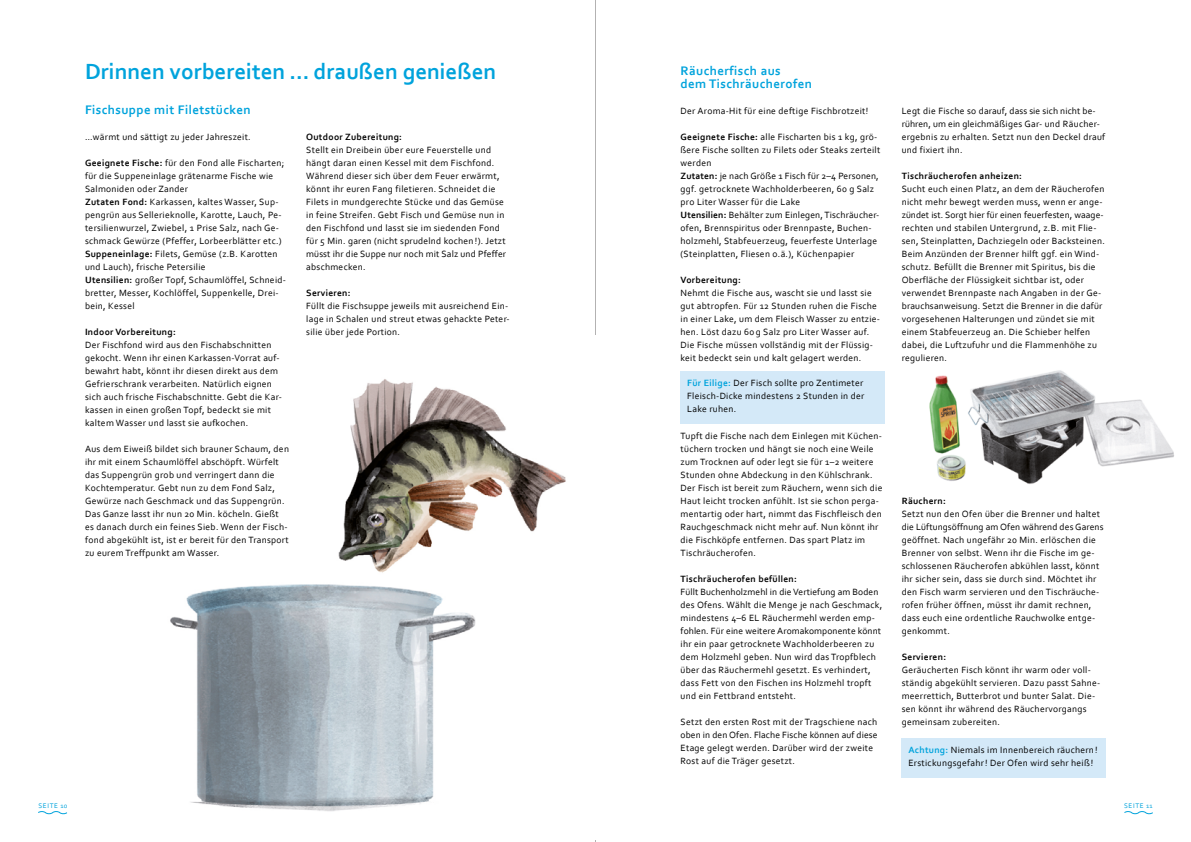
<style>
.page{position:relative;width:1191px;height:842px;background:#fff}
.page>*{position:absolute;margin:0;border:0;box-sizing:border-box;transform-origin:0 0}
.t1{font:700 23px "Corbel";color:#00a3dc}
.t2{font:700 13px/13px "Corbel";letter-spacing:.03em;color:#00a3dc}
.t3{font:9.5px/13px "Corbel";letter-spacing:.03em;color:#000}
.t4{font:700 9.5px "Corbel";letter-spacing:.03em;color:#000}
.t5{font:7px "Corbel";letter-spacing:.09em;color:#00a3dc}
.s1{font-weight:700}
.s2{font-weight:700;color:#00a3dc}
</style>
<div class="page">
<hr style="left:595px;top:0;width:1px;height:842px;background:#b3b2b2">
<img style="left:170px;top:584px;width:306px;height:227px">
<img style="left:338px;top:335px;width:258px;height:239px">
<svg style="left:38px;top:811px;width:29px;height:4px"></svg>
<img style="left:929px;top:370px;width:245px;height:114px">
<div style="left:680px;top:371px;width:204px;height:52px;background:#d4e9f8"></div>
<div style="left:901px;top:738px;width:205px;height:39px;background:#d4e9f8"></div>
<svg style="left:1124px;top:811px;width:29px;height:4px"></svg>
<p class="t5" style="left:38px;top:802px;width:31px">SEITE 10</p>
<h1 class="t1" style="left:85px;top:57px;width:413px">Drinnen vorbereiten ... draußen genießen</h1>
<h2 class="t2" style="left:680px;top:64px;width:133px">Räucherfisch aus<br>dem Tischräucherofen</h2>
<p class="t3" style="left:680px;top:104px;width:189px">Der Aroma-Hit für eine deftige Fischbrotzeit!</p>
<p class="t3" style="left:680px;top:130px;width:201px"><span class="s1">Geeignete Fische:</span> alle Fischarten bis 1 kg, grö&shy;ßere Fische sollten zu Filets oder Steaks zerteilt werden<br><span class="s1">Zutaten:</span> je nach Größe 1 Fisch für 2–4 Personen, ggf. getrocknete Wachholderbeeren, 60 g Salz pro Liter Wasser für die Lake<br><span class="s1">Utensilien:</span> Behälter zum Einlegen, Tischräucher&shy;ofen, Brennspiritus oder Brennpaste, Buchen&shy;holzmehl, Stabfeuerzeug, feuerfeste Unterlage (Steinplatten, Fliesen o.ä.), Küchenpapier</p>
<p class="t4" style="left:680px;top:274px;width:62px">Vorbereitung:</p>
<p class="t3" style="left:680px;top:286px;width:201px">Nehmt die Fische aus, wascht sie und lasst sie gut abtropfen. Für 12 Stunden ruhen die Fische in einer Lake, um dem Fleisch Wasser zu entzie&shy;hen. Löst dazu 60 g Salz pro Liter Wasser auf.<br>Die Fische müssen vollständig mit der Flüssig&shy;keit bedeckt sein und kalt gelagert werden.</p>
<h2 class="t2" style="left:85px;top:103px;width:167px">Fischsuppe mit Filetstücken</h2>
<p class="t3" style="left:85px;top:130px;width:167px">…wärmt und sättigt zu jeder Jahreszeit.</p>
<p class="t3" style="left:85px;top:156px;width:202px"><span class="s1">Geeignete Fische:</span> für den Fond alle Fischarten; für die Suppeneinlage grätenarme Fische wie Salmoniden oder Zander<br><span class="s1">Zutaten Fond:</span> Karkassen, kaltes Wasser, Sup&shy;pengrün aus Sellerieknolle, Karotte, Lauch, Pe&shy;tersilienwurzel, Zwiebel, 1 Prise Salz, nach Ge&shy;schmack Gewürze (Pfeffer, Lorbeerblätter etc.)<br><span class="s1">Suppeneinlage:</span> Filets, Gemüse (z.B. Karotten und Lauch), frische Petersilie<br><span class="s1">Utensilien:</span> großer Topf, Schaumlöffel, Schneid&shy;bretter, Messer, Kochlöffel, Suppenkelle, Drei&shy;bein, Kessel</p>
<p class="t4" style="left:85px;top:326px;width:92px">Indoor Vorbereitung:</p>
<p class="t3" style="left:85px;top:338px;width:198px">Der Fischfond wird aus den Fischabschnitten gekocht. Wenn ihr einen Karkassen-Vorrat auf&shy;bewahrt habt, könnt ihr diesen direkt aus dem Gefrierschrank verarbeiten. Natürlich eignen sich auch frische Fischabschnitte. Gebt die Kar&shy;kassen in einen großen Topf, bedeckt sie mit kaltem Wasser und lasst sie aufkochen.</p>
<p class="t3" style="left:85px;top:442px;width:205px">Aus dem Eiweiß bildet sich brauner Schaum, den ihr mit einem Schaumlöffel abschöpft. Würfelt das Suppengrün grob und verringert dann die Kochtemperatur. Gebt nun zu dem Fond Salz, Gewürze nach Geschmack und das Suppengrün.<br>Das Ganze lasst ihr nun 20 Min. köcheln. Gießt es danach durch ein feines Sieb. Wenn der Fisch&shy;fond abgekühlt ist, ist er bereit für den Transport zu eurem Treffpunkt am Wasser.</p>
<p class="t4" style="left:306px;top:131px;width:97px">Outdoor Zubereitung:</p>
<p class="t3" style="left:306px;top:143px;width:201px">Stellt ein Dreibein über eure Feuerstelle und hängt daran einen Kessel mit dem Fischfond.<br>Während dieser sich über dem Feuer erwärmt, könnt ihr euren Fang filetieren. Schneidet die Filets in mundgerechte Stücke und das Gemüse in feine Streifen. Gebt Fisch und Gemüse nun in den Fischfond und lasst sie im siedenden Fond für 5 Min. garen (nicht sprudelnd kochen !). Jetzt müsst ihr die Suppe nur noch mit Salz und Pfeffer abschmecken.</p>
<p class="t4" style="left:306px;top:287px;width:46px">Servieren:</p>
<p class="t3" style="left:306px;top:299px;width:205px">Füllt die Fischsuppe jeweils mit ausreichend Ein&shy;lage in Schalen und streut etwas gehackte Peter&shy;silie über jede Portion.</p>
<p class="t3" style="left:687px;top:376px;width:179px;text-align:justify"><span class="s2">Für Eilige:</span> Der Fisch sollte pro Zentimeter Fleisch-Dicke mindestens 2 Stunden in der Lake ruhen.</p>
<p class="t3" style="left:680px;top:429px;width:203px">Tupft die Fische nach dem Einlegen mit Küchen&shy;tüchern trocken und hängt sie noch eine Weile zum Trocknen auf oder legt sie für 1–2 weitere Stunden ohne Abdeckung in den Kühlschrank.<br>Der Fisch ist bereit zum Räuchern, wenn sich die Haut leicht trocken anfühlt. Ist sie schon perga&shy;mentartig oder hart, nimmt das Fischfleisch den Rauchgeschmack nicht mehr auf. Nun könnt ihr die Fischköpfe entfernen. Das spart Platz im Tischräucherofen.</p>
<p class="t4" style="left:680px;top:573px;width:118px">Tischräucherofen befüllen:</p>
<p class="t3" style="left:680px;top:585px;width:203px">Füllt Buchenholzmehl in die Vertiefung am Boden des Ofens. Wählt die Menge je nach Geschmack, mindestens 4–6 EL Räuchermehl werden emp&shy;fohlen. Für eine weitere Aromakomponente könnt ihr ein paar getrocknete Wachholderbeeren zu dem Holzmehl geben. Nun wird das Tropfblech über das Räuchermehl gesetzt. Es verhindert, dass Fett von den Fischen ins Holzmehl tropft und ein Fettbrand entsteht.</p>
<p class="t3" style="left:680px;top:715px;width:198px">Setzt den ersten Rost mit der Tragschiene nach oben in den Ofen. Flache Fische können auf diese Etage gelegt werden. Darüber wird der zweite Rost auf die Träger gesetzt.</p>
<p class="t3" style="left:901px;top:104px;width:205px">Legt die Fische so darauf, dass sie sich nicht be&shy;rühren, um ein gleichmäßiges Gar- und Räucher&shy;ergebnis zu erhalten. Setzt nun den Deckel drauf und fixiert ihn.</p>
<p class="t4" style="left:901px;top:170px;width:122px">Tischräucherofen anheizen:</p>
<p class="t3" style="left:901px;top:182px;width:205px">Sucht euch einen Platz, an dem der Räucherofen nicht mehr bewegt werden muss, wenn er ange&shy;zündet ist. Sorgt hier für einen feuerfesten, waage&shy;rechten und stabilen Untergrund, z.B. mit Flie&shy;sen, Steinplatten, Dachziegeln oder Backsteinen.<br>Beim Anzünden der Brenner hilft ggf. ein Wind&shy;schutz. Befüllt die Brenner mit Spiritus, bis die Oberfläche der Flüssigkeit sichtbar ist, oder verwendet Brennpaste nach Angaben in der Ge&shy;brauchsanweisung. Setzt die Brenner in die dafür vorgesehenen Halterungen und zündet sie mit einem Stabfeuerzeug an. Die Schieber helfen dabei, die Luftzufuhr und die Flammenhöhe zu regulieren.</p>
<p class="t4" style="left:901px;top:495px;width:46px">Räuchern:</p>
<p class="t3" style="left:901px;top:507px;width:203px">Setzt nun den Ofen über die Brenner und haltet die Lüftungsöffnung am Ofen während des Garens geöffnet. Nach ungefähr 20 Min. erlöschen die Brenner von selbst. Wenn ihr die Fische im ge&shy;schlossenen Räucherofen abkühlen lasst, könnt ihr sicher sein, dass sie durch sind. Möchtet ihr den Fisch warm servieren und den Tischräuche&shy;rofen früher öffnen, müsst ihr damit rechnen, dass euch eine ordentliche Rauchwolke entge&shy;genkommt.</p>
<p class="t4" style="left:901px;top:651px;width:46px">Servieren:</p>
<p class="t3" style="left:901px;top:663px;width:200px">Geräucherten Fisch könnt ihr warm oder voll&shy;ständig abgekühlt servieren. Dazu passt Sahne&shy;meerrettich, Butterbrot und bunter Salat. Die&shy;sen könnt ihr während des Räuchervorgangs gemeinsam zubereiten.</p>
<p class="t3" style="left:908px;top:743px;width:191px"><span class="s2">Achtung:</span> Niemals im Innenbereich räuchern!<br>Erstickungsgefahr! Der Ofen wird sehr heiß!</p>
<p class="t5" style="left:1124px;top:802px;width:30px">SEITE 11</p>
</div>
